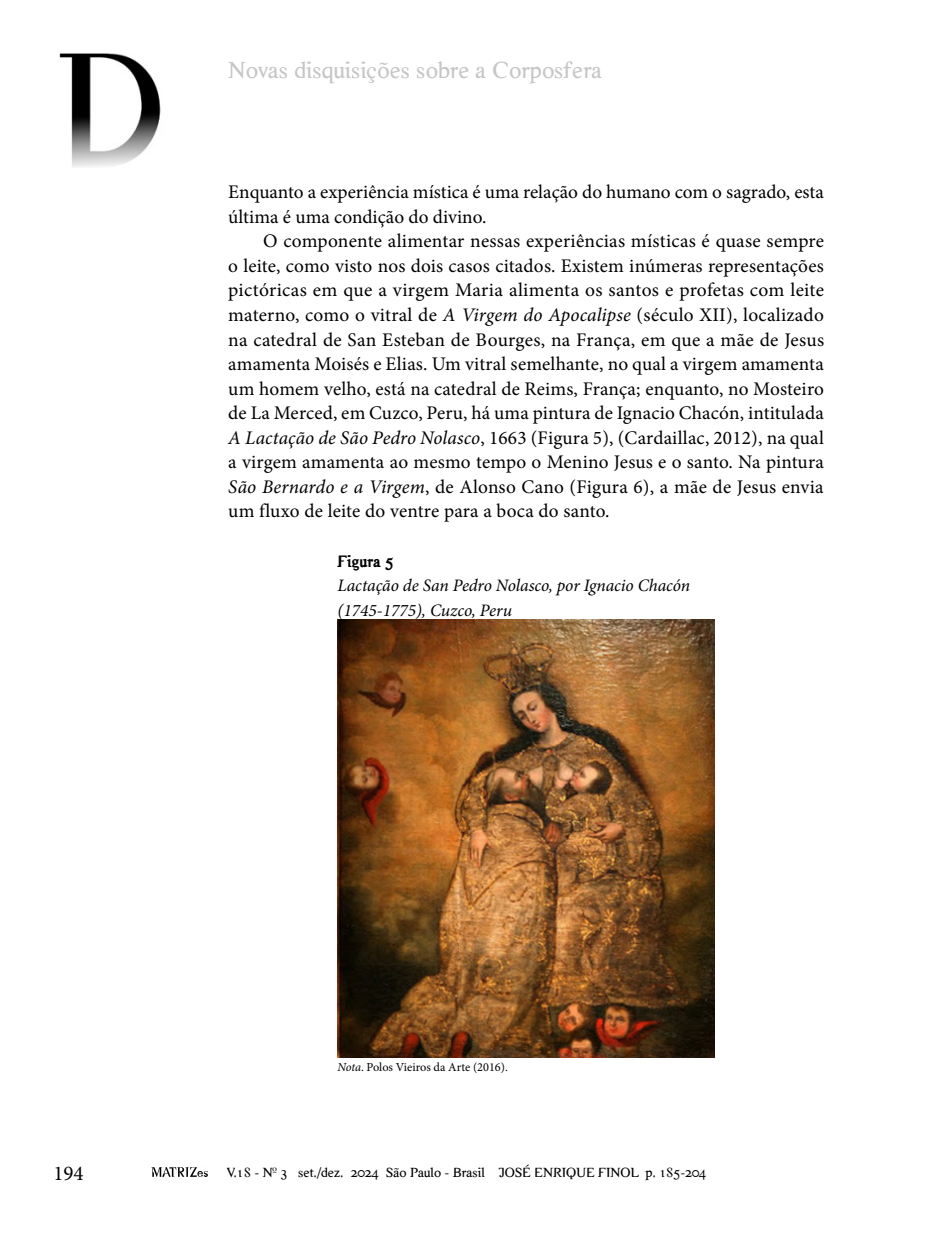
<style>
.page{position:relative;width:943px;height:1241px;background:#fff}
.page>*{position:absolute;margin:0;border:0;box-sizing:border-box;transform-origin:0 0}
.t1{font:24.5px "Hard Times";color:#c6c6c6}
.t2{font:21px "Minion Pro";color:#000}
.t3{font:19.25px/24.5px "Minion Pro";color:#000}
.t4{font:italic 17.5px/24.5px "Minion Pro";letter-spacing:-.005em;color:#000}
.t5{font:700 17.5px "Hard Times";color:#000}
.t6{font:14px "Hard Times";color:#000}
.t7{font:12.25px "Minion Pro";color:#000}
.s1{font-style:italic}
</style>
<div class="page">
<svg style="left:151px;top:1167px;width:57px;height:10px"></svg>
<img style="left:59px;top:53px;width:102px;height:114px">
<img style="left:338px;top:619px;width:376px;height:438px">
<p class="t1" style="left:228px;top:56px;width:375px">Novas disquisições sobre a Corposfera</p>
<p class="t3" style="left:228px;top:180px;width:597px">Enquanto a experiência mística é uma relação do humano com o sagrado, esta última é uma condição do divino.</p>
<p class="t3" style="left:228px;top:229px;width:597px;text-align:justify;text-indent:35px">O componente alimentar nessas experiências místicas é quase sempre o leite, como visto nos dois casos citados. Existem inúmeras representações pictóricas em que a virgem Maria alimenta os santos e profetas com leite materno, como o vitral de <span class="s1">A Virgem do Apocalipse</span> (século XII), localizado na catedral de San Esteban de Bourges, na França, em que a mãe de Jesus amamenta Moisés e Elias. Um vitral semelhante, no qual a virgem amamenta um homem velho, está na catedral de Reims, França; enquanto, no Mosteiro de La Merced, em Cuzco, Peru, há uma pintura de Ignacio Chacón, intitulada <span class="s1">A Lactação de São Pedro Nolasco</span>, 1663 (Figura 5), (Cardaillac, 2012), na qual a virgem amamenta ao mesmo tempo o Menino Jesus e o santo. Na pintura <span class="s1">São Bernardo e a Virgem</span>, de Alonso Cano (Figura 6), a mãe de Jesus envia um fluxo de leite do ventre para a boca do santo.</p>
<p class="t5" style="left:337px;top:549px;width:58px">Figura 5</p>
<p class="t4" style="left:337px;top:573px;width:354px">Lactação de San Pedro Nolasco, por Ignacio Chacón (1745-1775), Cuzco, Peru</p>
<p class="t7" style="left:337px;top:1058px;width:172px"><span class="s1">Nota</span>. Polos Vieiros da Arte (2016).</p>
<p class="t2" style="left:53px;top:1158px;width:32px">194</p>
<p class="t6" style="left:227px;top:1164px;width:481px">V.18 - Nº 3 set./dez. 2024 São Paulo - Brasil JOSÉ ENRIQUE FINOL p. 185-204</p>
</div>
